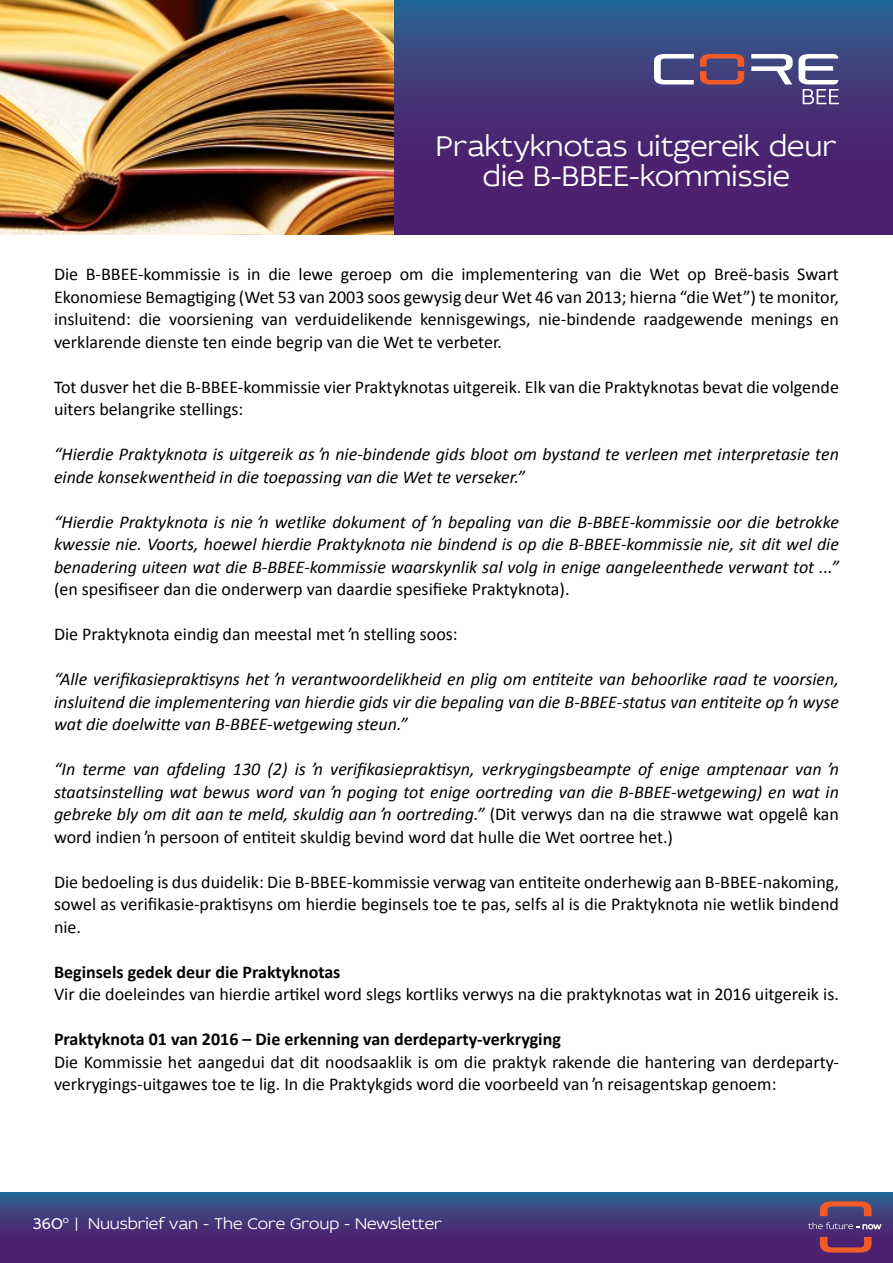
<style>
.page{position:relative;width:893px;height:1263px;background:#fff}
.page>*{position:absolute;margin:0;border:0;box-sizing:border-box;transform-origin:0 0}
.t1{font:300 30px/30px "Idealist Sans";color:#fff;text-align:center}
.t2{font:18px/22.5px "Calibri";color:#000;text-align:justify}
.t3{font:italic 18px/22.5px "Calibri";color:#000;text-align:justify}
.t4{font:700 18px "Calibri";color:#000}
.t5{font:300 16.5px "Idealist Sans";color:#fff}
.s1{font-style:normal}
.s2{font-weight:400}
</style>
<div class="page">
<svg style="left:393px;top:0;width:500px;height:235px;background:#423479"></svg>
<svg style="left:0;top:1193px;width:893px;height:70px;background:#423579"></svg>
<svg style="left:808px;top:1222px;width:73px;height:7px"></svg>
<svg style="left:820px;top:1201px;width:52px;height:15px"></svg>
<svg style="left:820px;top:1237px;width:52px;height:15px"></svg>
<img style="left:0;top:0;width:393px;height:235px">
<svg style="left:654px;top:54px;width:40px;height:31px"></svg>
<svg style="left:700px;top:54px;width:44px;height:31px"></svg>
<svg style="left:751px;top:54px;width:88px;height:50px"></svg>
<h1 class="t1" style="left:436px;top:130px;width:403px">Praktyknotas uitgereik deur die B-BBEE-kommissie</h1>
<p class="t2" style="left:54px;top:263px;width:786px">Die B-BBEE-kommissie is in die lewe geroep om die implementering van die Wet op Breë-basis Swart Ekonomiese Bemagtiging (Wet 53 van 2003 soos gewysig deur Wet 46 van 2013; hierna “die Wet”) te monitor, insluitend: die voorsiening van verduidelikende kennisgewings, nie-bindende raadgewende menings en verklarende dienste ten einde begrip van die Wet te verbeter.</p>
<p class="t2" style="left:54px;top:375px;width:786px">Tot dusver het die B-BBEE-kommissie vier Praktyknotas uitgereik. Elk van die Praktyknotas bevat die volgende uiters belangrike stellings:</p>
<p class="t3" style="left:54px;top:442px;width:786px">“Hierdie Praktyknota is uitgereik as ŉ nie-bindende gids bloot om bystand te verleen met interpretasie ten einde konsekwentheid in die toepassing van die Wet te verseker.”</p>
<p class="t3" style="left:54px;top:510px;width:786px">“Hierdie Praktyknota is nie ŉ wetlike dokument of ŉ bepaling van die B-BBEE-kommissie oor die betrokke kwessie nie. Voorts, hoewel hierdie Praktyknota nie bindend is op die B-BBEE-kommissie nie, sit dit wel die benadering uiteen wat die B-BBEE-kommissie waarskynlik sal volg in enige aangeleenthede verwant tot ...”</p>
<p class="t2" style="left:54px;top:578px;width:517px">(en spesifiseer dan die onderwerp van daardie spesifieke Praktyknota).</p>
<p class="t2" style="left:54px;top:623px;width:405px">Die Praktyknota eindig dan meestal met ŉ stelling soos:</p>
<p class="t3" style="left:54px;top:667px;width:786px">“Alle verifikasiepraktisyns het ŉ verantwoordelikheid en plig om entiteite van behoorlike raad te voorsien, insluitend die implementering van hierdie gids vir die bepaling van die B-BBEE-status van entiteite op ŉ wyse wat die doelwitte van B-BBEE-wetgewing steun.”</p>
<p class="t3" style="left:54px;top:757px;width:786px">“In terme van afdeling 130 (2) is ŉ verifikasiepraktisyn, verkrygingsbeampte of enige amptenaar van ŉ staatsinstelling wat bewus word van ŉ poging tot enige oortreding van die B-BBEE-wetgewing) en wat in gebreke bly om dit aan te meld, skuldig aan ŉ oortreding.” <span class="s1">(Dit verwys dan na die strawwe wat opgelê kan word indien ŉ persoon of entiteit skuldig bevind word dat hulle die Wet oortree het.)</span></p>
<p class="t2" style="left:54px;top:870px;width:786px">Die bedoeling is dus duidelik: Die B-BBEE-kommissie verwag van entiteite onderhewig aan B-BBEE-nakoming, sowel as verifikasie-praktisyns om hierdie beginsels toe te pas, selfs al is die Praktyknota nie wetlik bindend nie.</p>
<p class="t4" style="left:54px;top:960px;width:288px">Beginsels gedek deur die Praktyknotas</p>
<p class="t2" style="left:54px;top:983px;width:786px">Vir die doeleindes van hierdie artikel word slegs kortliks verwys na die praktyknotas wat in 2016 uitgereik is.</p>
<p class="t4" style="left:54px;top:1028px;width:508px">Praktyknota 01 van 2016 – Die erkenning van derdeparty-verkryging</p>
<p class="t2" style="left:54px;top:1050px;width:786px">Die Kommissie het aangedui dat dit noodsaaklik is om die praktyk rakende die hantering van derdeparty&shy;verkrygings-uitgawes toe te lig. In die Praktykgids word die voorbeeld van ŉ reisagentskap genoem:</p>
<p class="t5" style="left:33px;top:1212px;width:411px"><span class="s2">360</span><sup>o</sup> | Nuusbrief van - The Core Group - Newsletter</p>
</div>
